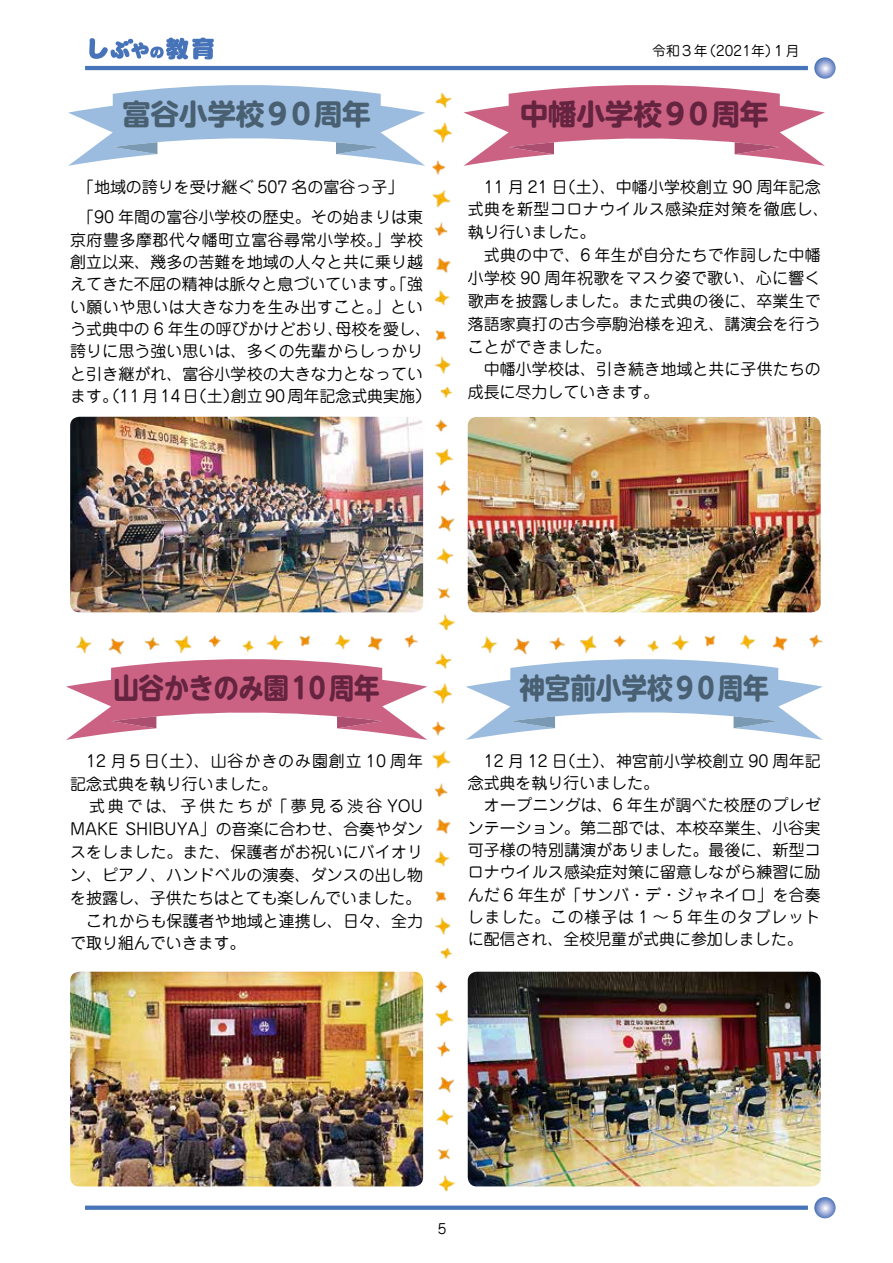
<style>
.page{position:relative;width:893px;height:1263px;background:#fff}
.page>*{position:absolute;margin:0;border:0;box-sizing:border-box;transform-origin:0 0}
.t1{font:700 28.65px "UD Shin M Go Pro";letter-spacing:-.02em;color:#64243f;scale:.89 1}
.t2{font:700 28.65px "UD Shin M Go Pro";letter-spacing:-.02em;color:#495f72;scale:.9 1}
.t3{font:700 28.65px "UD Shin M Go Pro";letter-spacing:-.02em;color:#495f72}
.t4{font:700 28.65px "UD Shin M Go Pro";letter-spacing:-.02em;color:#64243f}
.t5{font:15.9px/22.8px "Jun 201 Pro";letter-spacing:.005em;color:#000}
.t6{font:13.8px "Jun 201 Pro";color:#000}
</style>
<div class="page">
<img style="left:432px;top:92px;width:24px;height:539px">
<img style="left:432px;top:653px;width:24px;height:539px">
<img style="left:75px;top:634px;width:344px;height:21px">
<img style="left:481px;top:634px;width:342px;height:21px">
<div style="left:85px;top:1205px;width:723px;height:5px;background:#4774b9"></div>
<svg style="left:814px;top:1197px;width:22px;height:21px"></svg>
<hr style="left:85px;top:66px;width:723px;height:4px;background:#4774b9">
<svg style="left:814px;top:57px;width:22px;height:22px"></svg>
<svg style="left:89px;top:38px;width:125px;height:22px"></svg>
<svg style="left:68px;top:85px;width:357px;height:81px"></svg>
<svg style="left:466px;top:659px;width:357px;height:81px"></svg>
<svg style="left:463px;top:85px;width:362px;height:81px"></svg>
<svg style="left:66px;top:659px;width:361px;height:81px"></svg>
<img style="left:70px;top:417px;width:353px;height:195px">
<img style="left:468px;top:417px;width:353px;height:195px">
<img style="left:468px;top:972px;width:353px;height:214px">
<img style="left:70px;top:972px;width:353px;height:214px">
<h1 class="t3" style="left:122px;top:90px;width:250px">富谷小学校９０周年</h1>
<p class="t5" style="left:70px;top:170px;width:354px;line-height:30.8px">　「地域の誇りを受け継ぐ 507 名の富谷っ子」　「90 年間の富谷小学校の歴史。その始まりは東</p>
<p class="t5" style="left:70px;top:227px;width:362px;line-height:22.4px">京府豊多摩郡代々幡町立富谷尋常小学校。」学校創立以来、幾多の苦難を地域の人々と共に乗り越えてきた不屈の精神は脈々と息づいています。「強い願いや思いは大きな力を生み出すこと。」という式典中の 6 年生の呼びかけどおり、母校を愛し、誇りに思う強い思いは、多くの先輩からしっかりと引き継がれ、富谷小学校の大きな力となっています。（11月14日（土）創立90周年記念式典実施）</p>
<p class="t6" style="left:652px;top:40px;width:149px">令和３年（2021年）１月</p>
<h1 class="t4" style="left:520px;top:90px;width:250px">中幡小学校９０周年</h1>
<p class="t5" style="left:468px;top:173px;width:362px">　11 月 21 日（土）、中幡小学校創立 90 周年記念式典を新型コロナウイルス感染症対策を徹底し、執り行いました。<br>　式典の中で、6 年生が自分たちで作詞した中幡小学校 90 周年祝歌をマスク姿で歌い、心に響く歌声を披露しました。また式典の後に、卒業生で落語家真打の古今亭駒治様を迎え、講演会を行うことができました。<br>　中幡小学校は、引き続き地域と共に子供たちの成長に尽力していきます。</p>
<h1 class="t1" style="left:113px;top:664px;width:300px">山谷かきのみ園１０周年</h1>
<p class="t5" style="left:70px;top:747px;width:354px">　12 月５日（土）、山谷かきのみ園創立 10 周年記念式典を執り行いました。<br>　式典では、子供たちが「夢見る渋谷 YOU<br>MAKE SHIBUYA」の音楽に合わせ、合奏やダンスをしました。また、保護者がお祝いにバイオリン、ピアノ、ハンドベルの演奏、ダンスの出し物を披露し、子供たちはとても楽しんでいました。　これからも保護者や地域と連携し、日々、全力で取り組んでいきます。</p>
<h1 class="t2" style="left:519px;top:664px;width:279px">神宮前小学校９０周年</h1>
<p class="t5" style="left:468px;top:748px;width:355px;line-height:22.4px">　12 月 12 日（土）、神宮前小学校創立 90 周年記念式典を執り行いました。<br>　オープニングは、6 年生が調べた校歴のプレゼンテーション。第二部では、本校卒業生、小谷実可子様の特別講演がありました。最後に、新型コロナウイルス感染症対策に留意しながら練習に励んだ 6 年生が「サンバ・デ・ジャネイロ」を合奏しました。この様子は 1 ～ 5 年生のタブレットに配信され、全校児童が式典に参加しました。</p>
<p class="t6" style="left:438px;top:1218px;width:10px">5</p>
</div>
